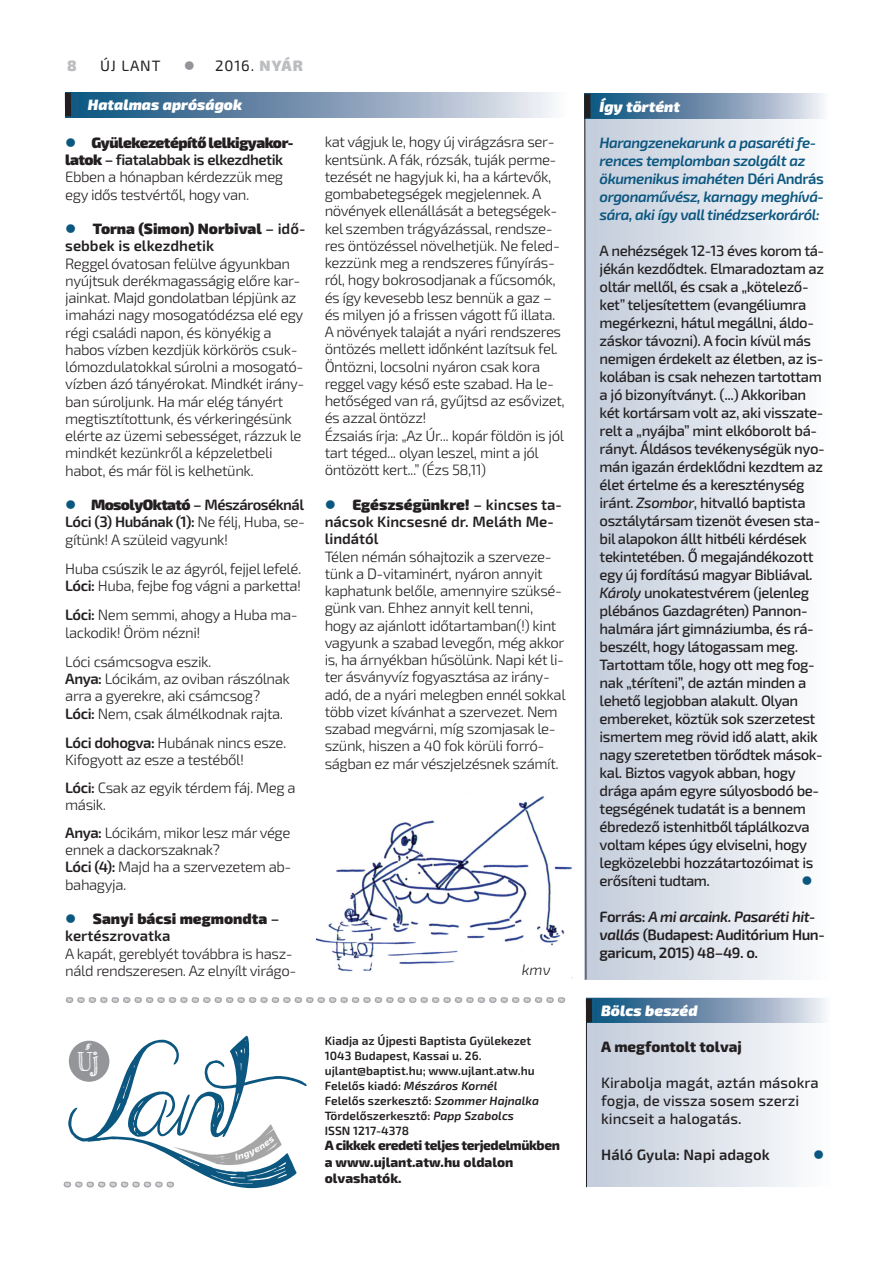
<style>
.page{position:relative;width:893px;height:1263px;background:#fff}
.page>*{position:absolute;margin:0;border:0;box-sizing:border-box;transform-origin:0 0}
.t1{font:90.3px "Admiration Pains";color:#0c5780;scale:.94 1}
.t2{font:51px "Sketch Serif";color:#a8a9ad}
.t3{font:italic 41.1px "Sketch Serif";color:#fff;scale:.94 1}
.t4{font:27.3px "Sketch Serif";color:#fff;scale:.94 1}
.t5{font:300 15px/17.2px "Exo 2.0";letter-spacing:-.03em;color:#231f20}
.t6{font:500 15px/18px "Exo 2.0";letter-spacing:-.03em;color:#231f20}
.t7{font:italic 600 15px/18px "Exo 2.0";letter-spacing:-.03em;color:#0c5780}
.t8{font:600 15px/17.2px "Exo 2.0";color:#231f20}
.t9{font:600 15px/18px "Exo 2.0";letter-spacing:-.03em;color:#231f20}
.t10{font:500 15px/18px "Exo 2.0";color:#231f20}
.t11{font:italic 900 15px "Exo 2.0";color:#fff}
.t12{font:900 15px/17.2px "Exo 2.0";color:#231f20}
.t13{font:800 15px "Exo 2.0";color:#231f20}
.t14{font:15px "Exo 2.0";letter-spacing:.06em;color:#231f20}
.t15{font:italic 300 15px "Exo 2.0";color:#231f20}
.t16{font:15px "Wingdings";color:#0c5780}
.t17{font:900 15px "Exo 2.0";color:#bcbdc0}
.t18{font:800 13.5px/16.5px "Exo 2.0";letter-spacing:-.03em;color:#231f20}
.t19{font:600 12px/15px "Exo 2.0";color:#231f20}
.s1{color:#939598}
.s2{font-weight:900;color:#bcbdc0}
.s3{font-style:normal}
.s4{font-style:italic}
.s5{color:#0c5780}
.s6{font-weight:900}
.s7{font-weight:600}
</style>
<div class="page">
<img style="left:174px;top:1124px;width:108px;height:41px">
<img style="left:65px;top:92px;width:489px;height:25px">
<div style="left:65px;top:93px;width:6px;height:23px;background:#231f20"></div>
<div style="left:585px;top:93px;width:244px;height:886px;background:linear-gradient(to right,#c2cbdb,#fcfdfd)"></div>
<img style="left:591px;top:94px;width:238px;height:24px">
<div style="left:69px;top:1041px;width:40px;height:41px;background:#939598;border-radius:50%"></div>
<svg style="left:584px;top:118px;width:3px;height:862px;background:#8d929c"></svg>
<div style="left:584px;top:94px;width:7px;height:24px;background:#231f20"></div>
<div style="left:586px;top:997px;width:244px;height:189px;background:linear-gradient(to right,#c2cbdb,#fcfdfd)"></div>
<img style="left:587px;top:998px;width:243px;height:24px">
<hr style="left:586px;top:999px;width:1px;height:188px;background:#231f20">
<div style="left:586px;top:999px;width:6px;height:23px;background:#231f20"></div>
<img style="left:316px;top:796px;width:257px;height:183px">
<div style="left:520px;top:958px;width:34px;height:22px;background:#fff"></div>
<p class="t17" style="left:67px;top:57px;width:11px">8</p>
<p class="t14" style="left:100px;top:57px;width:62px">Új LANT</p>
<p class="t14" style="left:184px;top:57px;width:120px"><span class="s1">●</span> 2016. <span class="s2">nyár</span></p>
<p class="t11" style="left:88px;top:96px;width:156px">Hatalmas apróságok</p>
<p class="t11" style="left:599px;top:98px;width:82px">Így történt</p>
<p class="t7" style="left:600px;top:133px;width:226px">Harangzenekarunk a pasaréti fe&shy;rences templomban szolgált az ökumenikus imahéten <span class="s3">Déri András </span>orgonaművész, karnagy meghívá&shy;sára, aki így vall tinédzserkoráról:</p>
<p class="t6" style="left:600px;top:241px;width:227px">A nehézségek 12-13 éves korom tá&shy;jékán kezdődtek. elmaradoztam az oltár mellől, és csak a „kötelező&shy;ket” teljesítettem (evangéliumra megérkezni, hátul megállni, áldo&shy;záskor távozni). A focin kívül más nemigen érdekelt az életben, az is&shy;kolában is csak nehezen tartottam a jó bizonyítványt. (...) Akkoriban két kortársam volt az, aki visszate&shy;relt a „nyájba” mint elkóborolt bá&shy;rányt. Áldásos tevékenységük nyo&shy;mán igazán érdeklődni kezdtem az élet értelme és a kereszténység iránt. <span class="s4">Zsombor</span>, hitvalló baptista osztálytársam tizenöt évesen sta&shy;bil alapokon állt hitbéli kérdések tekintetében. Ő megajándékozott egy új fordítású magyar Bibliával.<br><span class="s4">Károly</span> unokatestvérem (jelenleg plébános gazdagréten) Pannon&shy;halmára járt gimnáziumba, és rá&shy;beszélt, hogy látogassam meg. tartottam tőle, hogy ott meg fog&shy;nak „téríteni”, de aztán minden a lehető legjobban alakult. Olyan embereket, köztük sok szerzetest ismertem meg rövid idő alatt, akik nagy szeretetben törődtek mások&shy;kal. Biztos vagyok abban, hogy drága apám egyre súlyosbodó be&shy;tegségének tudatát is a bennem ébredező istenhitből táplálkozva voltam képes úgy elviselni, hogy legközelebbi hozzátartozóimat is erősíteni tudtam.</p>
<p class="t5" style="left:65px;top:134px;width:230px"><span class="s5">●</span> <span class="s6">Gyülekezetépítő lelkigyakor&shy;latok</span> <span class="s7">– fiatalabbak is elkezdhetik<br></span>Ebben a hónapban kérdezzük meg egy idős testvértől, hogy van.</p>
<p class="t8" style="left:65px;top:220px;width:242px"><span class="s5">●</span> <span class="s6">torna (simon) norbival</span> – idő&shy;sebbek is elkezdhetik</p>
<p class="t5" style="left:65px;top:255px;width:241px">Reggel óvatosan felülve ágyunkban nyújtsuk derékmagasságig előre kar&shy;jainkat. Majd gondolatban lépjünk az imaházi nagy mosogatódézsa elé egy régi családi napon, és könyékig a habos vízben kezdjük körkörös csuk&shy;lómozdulatokkal súrolni a mosogató&shy;vízben ázó tányérokat. Mindkét irány&shy;ban súroljunk. Ha már elég tányért megtisztítottunk, és vérkeringésünk elérte az üzemi sebességet, rázzuk le mindkét kezünkről a képzeletbeli habot, és már föl is kelhetünk.</p>
<p class="t5" style="left:65px;top:496px;width:241px;text-align:justify"><span class="s5">●</span> <span class="s6">MosolyOktató</span> <span class="s7">– Mészároséknál Lóci (3) Hubának (1):</span> Ne félj, Huba, se&shy;gítünk! A szüleid vagyunk!</p>
<p class="t5" style="left:65px;top:560px;width:238px">Huba csúszik le az ágyról, fejjel lefelé.<br><span class="s7">Lóci:</span> Huba, fejbe fog vágni a parketta!</p>
<p class="t5" style="left:65px;top:606px;width:234px"><span class="s7">Lóci:</span> Nem semmi, ahogy a Huba ma&shy;lackodik! Öröm nézni!</p>
<p class="t5" style="left:65px;top:653px;width:226px">Lóci csámcsogva eszik.<br><span class="s7">Anya:</span> Lócikám, az oviban rászólnak arra a gyerekre, aki csámcsog?<br><span class="s7">Lóci:</span> Nem, csak álmélkodnak rajta.</p>
<p class="t5" style="left:65px;top:734px;width:223px"><span class="s7">Lóci dohogva:</span> Hubának nincs esze.<br>Kifogyott az esze a testéből!</p>
<p class="t5" style="left:65px;top:779px;width:232px"><span class="s7">Lóci:</span> Csak az egyik térdem fáj. Meg a másik.</p>
<p class="t5" style="left:65px;top:824px;width:228px"><span class="s7">Anya:</span> Lócikám, mikor lesz már vége ennek a dackorszaknak?<br><span class="s7">Lóci (4):</span> Majd ha a szervezetem ab&shy;bahagyja.</p>
<p class="t12" style="left:65px;top:910px;width:216px"><span class="s5">●</span> sanyi bácsi megmondta <span class="s7">– kertészrovatka</span></p>
<p class="t5" style="left:65px;top:945px;width:233px">A kapát, gereblyét továbbra is hasz&shy;náld rendszeresen. Az elnyílt virágo-</p>
<p class="t5" style="left:325px;top:134px;width:242px">kat vágjuk le, hogy új virágzásra ser&shy;kentsünk. A fák, rózsák, tuják perme&shy;tezését ne hagyjuk ki, ha a kártevők, gombabetegségek megjelennek. A növények ellenállását a betegségek&shy;kel szemben trágyázással, rendsze&shy;res öntözéssel növelhetjük. Ne feled&shy;kezzünk meg a rendszeres fűnyírás&shy;ról, hogy bokrosodjanak a fűcsomók, és így kevesebb lesz bennük a gaz – és milyen jó a frissen vágott fű illata.<br>A növények talaját a nyári rendszeres öntözés mellett időnként lazítsuk fel.<br>Öntözni, locsolni nyáron csak kora reggel vagy késő este szabad. Ha le&shy;hetőséged van rá, gyűjtsd az esővizet, és azzal öntözz!<br>Ézsaiás írja: „Az Úr... kopár földön is jól tart téged... olyan leszel, mint a jól öntözött kert...” (Ézs 58,11)</p>
<p class="t8" style="left:325px;top:496px;width:239px"><span class="s5">●</span> <span class="s6">Egészségünkre!</span> – kincses ta&shy;nácsok Kincsesné dr. Meláth Me&shy;lindától</p>
<p class="t5" style="left:325px;top:548px;width:242px">Télen némán sóhajtozik a szerveze&shy;tünk a D-vitaminért, nyáron annyit kaphatunk belőle, amennyire szüksé&shy;günk van. Ehhez annyit kell tenni, hogy az ajánlott időtartamban(!) kint vagyunk a szabad levegőn, még akkor is, ha árnyékban hűsölünk. Napi két li&shy;ter ásványvíz fogyasztása az irány&shy;adó, de a nyári melegben ennél sokkal több vizet kívánhat a szervezet. Nem szabad megvárni, míg szomjasak le&shy;szünk, hiszen a 40 fok körüli forró&shy;ságban ez már vészjelzésnek számít.</p>
<p class="t16" style="left:802px;top:872px;width:13px">●</p>
<p class="t9" style="left:600px;top:907px;width:227px">Forrás: <span class="s4">A mi arcaink. Pasaréti hit&shy;vallás</span> (Budapest: Auditórium Hun&shy;garicum, 2015) 48–49. o.</p>
<p class="t15" style="left:522px;top:961px;width:30px">kmv</p>
<h2 class="t2" style="left:65px;top:955px;width:502px">............................................</h2>
<p class="t11" style="left:601px;top:1002px;width:98px">Bölcs beszéd</p>
<p class="t13" style="left:601px;top:1038px;width:142px">A megfontolt tolvaj</p>
<p class="t10" style="left:601px;top:1074px;width:219px">Kirabolja magát, aztán másokra fogja, de vissza sosem szerzi kincseit a halogatás.</p>
<p class="t8" style="left:601px;top:1146px;width:170px">Háló Gyula: Napi adagok</p>
<p class="t16" style="left:813px;top:1146px;width:13px">●</p>
<p class="t19" style="left:325px;top:1034px;width:216px">Kiadja az Újpesti Baptista Gyülekezet<br>1043 Budapest, Kassai u. 26. ujlant@baptist.hu; www.ujlant.atw.hu<br>Felelős kiadó: <span class="s4">Mészáros Kornél<br></span>Felelős szerkesztő: <span class="s4">Szommer Hajnalka<br></span>Tördelőszerkesztő: <span class="s4">Papp Szabolcs<br></span>ISSN 1217-4378</p>
<p class="t18" style="left:325px;top:1137px;width:237px">A cikkek eredeti teljes terjedelmükben a www.ujlant.atw.hu oldalon olvashatók.</p>
<h1 class="t1" style="left:70px;top:1062px;width:282px">Lant</h1>
<h3 class="t3" style="left:84px;top:1010px;width:21px">,</h3>
<h3 class="t4" style="left:78px;top:1046px;width:24px">Uj</h3>
<h2 class="t2" style="left:63px;top:1140px;width:113px">..........</h2>
</div>
